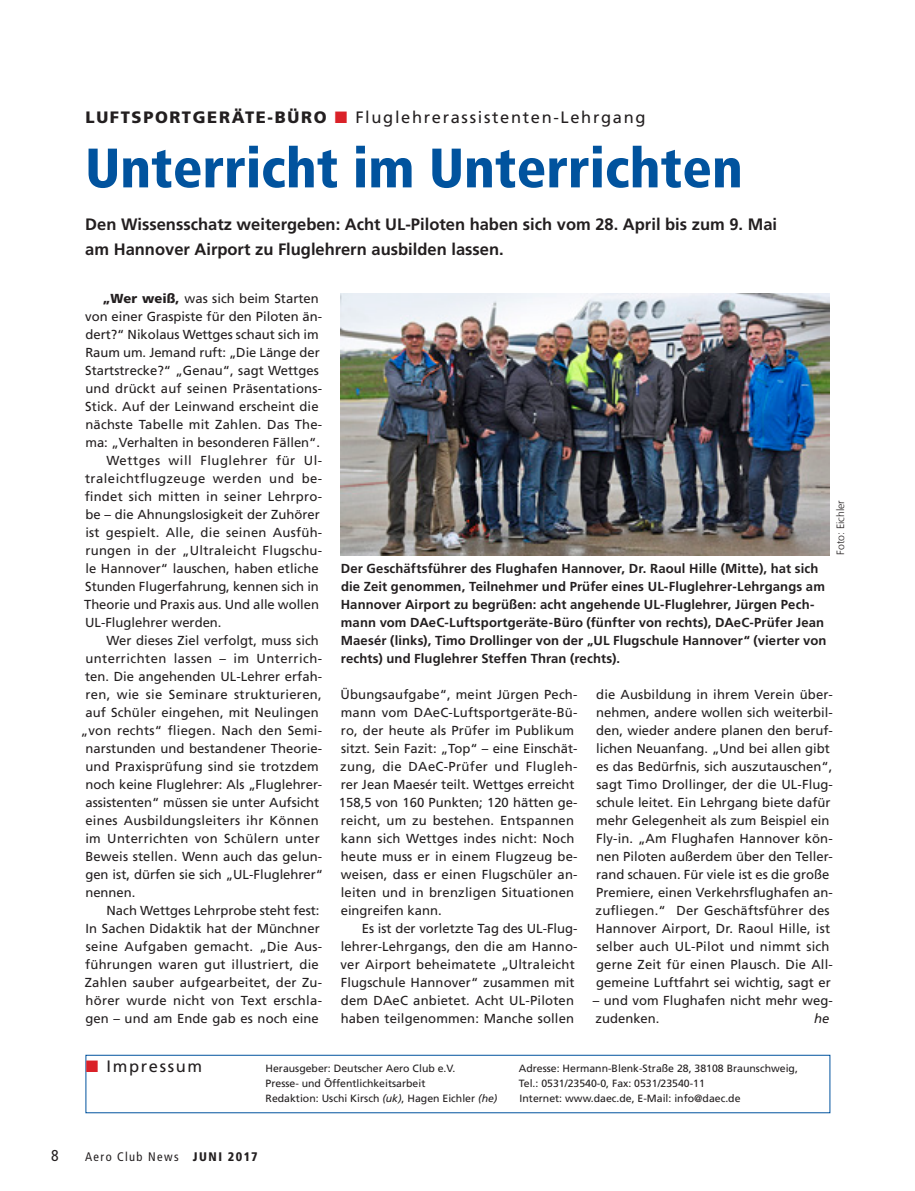
<style>
.page{position:relative;width:915px;height:1191px;background:#fff}
.page>*{position:absolute;margin:0;border:0;box-sizing:border-box;transform-origin:0 0}
.Head_L{font:900 condensed 55.5px "Frutiger LT Com";color:#01539e}
.Vorspann_L{font:700 16.5px/25.5px "Frutiger LT Com";color:#231f20}
.Dach_neu{font:16.5px "Frutiger LT Com";letter-spacing:.1em;color:#231f20}
.t1{font:condensed 15.75px "Frutiger LT Com";color:#231f20}
._2_Copy_ohne{font:13.05px/18px "Frutiger LT Com";letter-spacing:.01em;color:#231f20}
.Bildzeilen{font:700 13.05px/18px "Frutiger LT Com";letter-spacing:.01em;color:#231f20}
._1_Copy_mit_Anlauf{font:13.05px/18px "Frutiger LT Com";color:#231f20}
._2_Copy_ohne-2{font:13.05px "Frutiger LT Com";letter-spacing:.035em;color:#231f20}
._2_Copy_ohne-3{font:italic 13.05px "Frutiger LT Com";color:#231f20}
.t2{font:condensed 12.45px "Frutiger LT Com";letter-spacing:.11em;color:#231f20}
._1_Copy_mit_Anlauf-2{font:10.5px "Frutiger LT Com";color:#231f20}
.Fotovermerk{font:300 10.5px "Frutiger LT Com";color:#231f20}
.s1{font-weight:900}
.s2{color:#da2128}
.s3{font-style:italic}
</style>
<div class="page">
<div style="left:85px;top:1054px;width:745px;height:59px;background:#fff;border:1px solid #01539e"></div>
<img style="left:340px;top:293px;width:489px;height:262px">
<p class="Dach_neu" style="left:85px;top:107px;width:561px"><span class="s1">LUFTSPORTGERÄTE-BÜRO</span> <span class="s2">■</span> Fluglehrerassistenten-Lehrgang</p>
<p class="Head_L" style="left:85px;top:135px;width:659px">Unterricht im Unterrichten</p>
<p class="Vorspann_L" style="left:85px;top:211px;width:693px">Den Wissensschatz weitergeben: Acht UL-Piloten haben sich vom 28. April bis zum 9. Mai am Hannover Airport zu Fluglehrern ausbilden lassen.</p>
<p class="_1_Copy_mit_Anlauf" style="left:85px;top:289px;width:238px;text-indent:17px"><span class="s1">„Wer weiß,</span> was sich beim Starten von einer Graspiste für den Piloten än&shy;dert?“ Nikolaus Wettges schaut sich im Raum um. Jemand ruft: „Die Länge der Startstrecke?“ „Genau“, sagt Wettges und drückt auf seinen Präsentations-Stick. Auf der Leinwand erscheint die nächste Tabelle mit Zahlen. Das The&shy;ma: „Verhalten in besonderen Fällen“.</p>
<p class="_2_Copy_ohne" style="left:84px;top:451px;width:239px;text-indent:22px">Wettges will Fluglehrer für Ul&shy;traleichtflugzeuge werden und be&shy;findet sich mitten in seiner Lehrpro&shy;be – die Ahnungslosigkeit der Zuhörer ist gespielt. Alle, die seinen Ausfüh&shy;rungen in der „Ultraleicht Flugschu&shy;le Hannover“ lauschen, haben etliche Stunden Flugerfahrung, kennen sich in Theorie und Praxis aus. Und alle wollen UL-Fluglehrer werden.</p>
<p class="_2_Copy_ohne" style="left:106px;top:631px;width:214px">Wer dieses Ziel verfolgt, muss sich</p>
<p class="_2_Copy_ohne-2" style="left:85px;top:651px;width:238px">unterrichten lassen – im Unterrich-</p>
<p class="_2_Copy_ohne" style="left:85px;top:667px;width:238px">ten. Die angehenden UL-Lehrer erfah-</p>
<p class="_2_Copy_ohne" style="left:85px;top:685px;width:238px">ren, wie sie Seminare strukturieren,</p>
<p class="_2_Copy_ohne" style="left:85px;top:703px;width:235px">auf Schüler eingehen, mit Neulingen</p>
<p class="_2_Copy_ohne" style="left:81px;top:721px;width:243px">„von rechts“ fliegen. Nach den Semi-</p>
<p class="_2_Copy_ohne" style="left:85px;top:739px;width:238px">narstunden und bestandener Theorie-</p>
<p class="_2_Copy_ohne" style="left:85px;top:757px;width:235px">und Praxisprüfung sind sie trotzdem</p>
<p class="_2_Copy_ohne" style="left:85px;top:775px;width:238px">noch keine Fluglehrer: Als „Fluglehrer-</p>
<p class="_2_Copy_ohne" style="left:85px;top:793px;width:235px">assistenten“ müssen sie unter Aufsicht</p>
<p class="_2_Copy_ohne" style="left:85px;top:811px;width:235px">eines Ausbildungsleiters ihr Können</p>
<p class="_2_Copy_ohne" style="left:85px;top:829px;width:236px">im Unterrichten von Schülern unter</p>
<p class="_2_Copy_ohne" style="left:85px;top:847px;width:238px">Beweis stellen. Wenn auch das gelun-</p>
<p class="_2_Copy_ohne" style="left:85px;top:865px;width:239px">gen ist, dürfen sie sich „UL-Fluglehrer“</p>
<p class="_2_Copy_ohne" style="left:85px;top:883px;width:52px">nennen.</p>
<p class="_2_Copy_ohne" style="left:85px;top:901px;width:239px;text-indent:22px">Nach Wettges Lehrprobe steht fest:<br>In Sachen Didaktik hat der Münchner seine Aufgaben gemacht. „Die Aus&shy;führungen waren gut illustriert, die Zahlen sauber aufgearbeitet, der Zu&shy;hörer wurde nicht von Text erschla&shy;gen – und am Ende gab es noch eine</p>
<p class="Bildzeilen" style="left:340px;top:559px;width:487px">Der Geschäftsführer des Flughafen Hannover, Dr. Raoul Hille (Mitte), hat sich die Zeit genommen, Teilnehmer und Prüfer eines UL-Fluglehrer-Lehrgangs am Hannover Airport zu begrüßen: acht angehende UL-Fluglehrer, Jürgen Pech&shy;mann vom DAeC-Luftsportgeräte-Büro (fünfter von rechts), DAeC-Prüfer Jean Maesér (links), Timo Drollinger von der „UL Flugschule Hannover“ (vierter von rechts) und Fluglehrer Steffen Thran (rechts).</p>
<p class="Fotovermerk" style="left:834px;top:555px;width:56px;rotate:-90deg">Foto: Eichler</p>
<p class="_2_Copy_ohne" style="left:339px;top:685px;width:240px">Übungsaufgabe“, meint Jürgen Pech&shy;mann vom DAeC-Luftsportgeräte-Bü&shy;ro, der heute als Prüfer im Publikum sitzt. Sein Fazit: „Top“ – eine Einschät&shy;zung, die DAeC-Prüfer und Flugleh&shy;rer Jean Maesér teilt. Wettges erreicht 158,5 von 160 Punkten; 120 hätten ge&shy;reicht, um zu bestehen. Entspannen kann sich Wettges indes nicht: Noch heute muss er in einem Flugzeug be&shy;weisen, dass er einen Flugschüler an&shy;leiten und in brenzligen Situationen eingreifen kann.</p>
<p class="_2_Copy_ohne" style="left:340px;top:919px;width:238px;text-indent:21px">Es ist der vorletzte Tag des UL-Flug&shy;lehrer-Lehrgangs, den die am Hanno&shy;ver Airport beheimatete „Ultraleicht Flugschule Hannover“ zusammen mit dem DAeC anbietet. Acht UL-Piloten haben teilgenommen: Manche sollen</p>
<p class="_2_Copy_ohne" style="left:595px;top:685px;width:239px">die Ausbildung in ihrem Verein über&shy;nehmen, andere wollen sich weiterbil&shy;den, wieder andere planen den beruf&shy;lichen Neuanfang. „Und bei allen gibt es das Bedürfnis, sich auszutauschen“, sagt Timo Drollinger, der die UL-Flug&shy;schule leitet. Ein Lehrgang biete dafür mehr Gelegenheit als zum Beispiel ein Fly-in. „Am Flughafen Hannover kön&shy;nen Piloten außerdem über den Teller&shy;rand schauen. Für viele ist es die große Premiere, einen Verkehrsflughafen an&shy;zufliegen.“ Der Geschäftsführer des Hannover Airport, Dr. Raoul Hille, ist selber auch UL-Pilot und nimmt sich gerne Zeit für einen Plausch. Die All&shy;gemeine Luftfahrt sei wichtig, sagt er</p>
<p class="_2_Copy_ohne" style="left:592px;top:991px;width:241px">– und vom Flughafen nicht mehr weg&shy;zudenken.</p>
<p class="_2_Copy_ohne-3" style="left:814px;top:1011px;width:17px">he</p>
<p class="Dach_neu" style="left:86px;top:1057px;width:118px"><span class="s2">■</span> Impressum</p>
<p class="_1_Copy_mit_Anlauf-2" style="left:265px;top:1061px;width:191px">Herausgeber: Deutscher Aero Club e.V.</p>
<p class="_1_Copy_mit_Anlauf-2" style="left:265px;top:1076px;width:161px">Presse- und Öffentlichkeitsarbeit</p>
<p class="_1_Copy_mit_Anlauf-2" style="left:265px;top:1091px;width:233px">Redaktion: Uschi Kirsch <span class="s3">(uk)</span>, Hagen Eichler <span class="s3">(he)</span></p>
<p class="t1" style="left:51px;top:1146px;width:9px">8</p>
<p class="t2" style="left:85px;top:1149px;width:174px">Aero Club News <span class="s1">JUNI 2017</span></p>
<p class="_1_Copy_mit_Anlauf-2" style="left:518px;top:1061px;width:280px">Adresse: Hermann-Blenk-Straße 28, 38108 Braunschweig,</p>
<p class="_1_Copy_mit_Anlauf-2" style="left:518px;top:1076px;width:188px">Tel.: 0531/23540-0, Fax: 0531/23540-11</p>
<p class="_1_Copy_mit_Anlauf-2" style="left:519px;top:1091px;width:222px">Internet: www.daec.de, E-Mail: info@daec.de</p>
</div>
